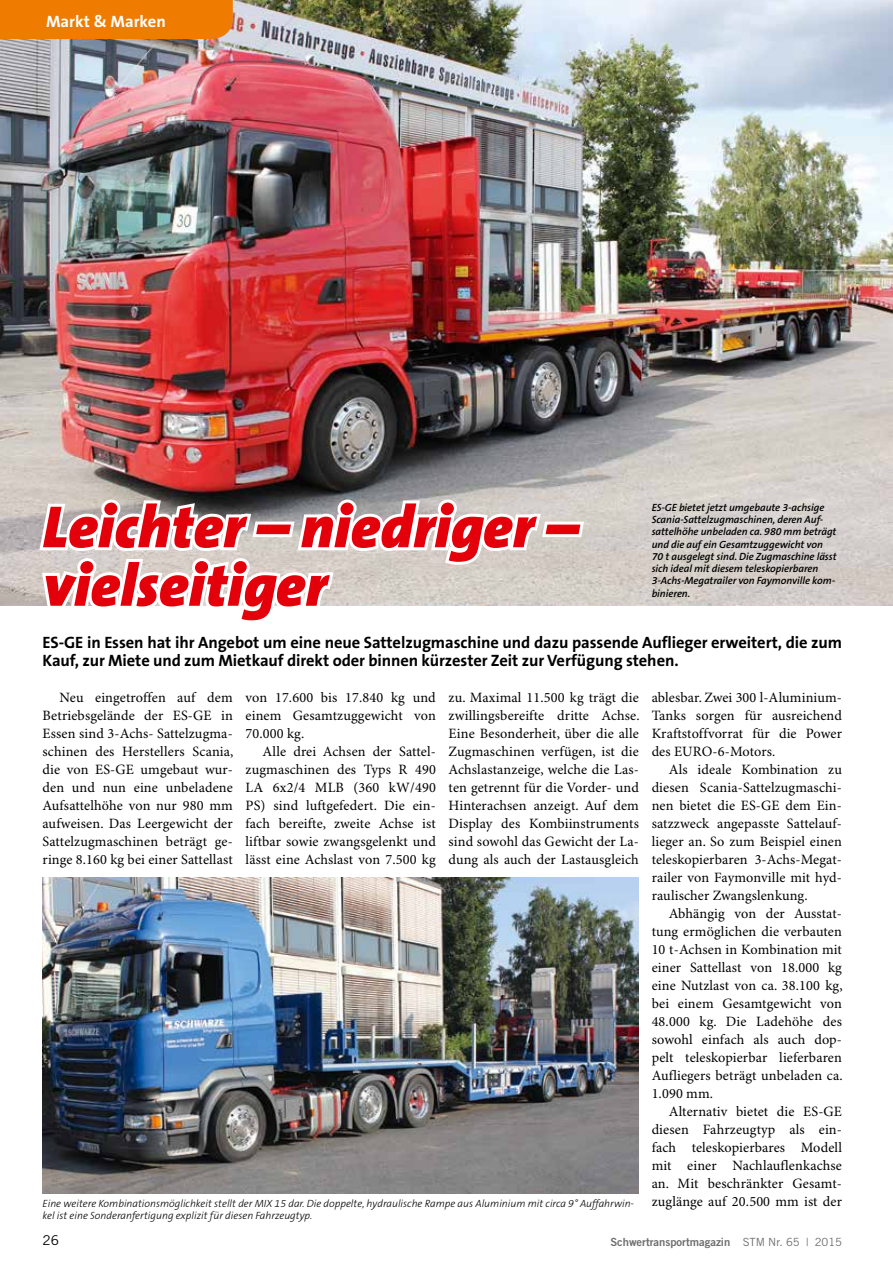
<style>
.page{position:relative;width:893px;height:1263px;background:#fff}
.page>*{position:absolute;margin:0;border:0;box-sizing:border-box;transform-origin:0 0}
.t1{font:italic 900 60px/58.5px "The Sans B9";color:#e3000b}
.t2{font:700 16.5px/18px "The Sans B7";letter-spacing:-.005em;color:#000}
.t3{font:700 16.5px "The Sans B7";color:#fff}
.t4{font:14.25px/18px "Minion Pro";letter-spacing:.01em;color:#000;text-align:justify}
.t5{font:13.5px "Trade Gothic";color:#000}
.t6{font:11.25px "Trade Gothic Bold Two";color:#6e6e6e}
.t7{font:italic 600 10.5px/12.3px "The Sans B6";letter-spacing:-.005em;color:#000}
.t8{font:italic 300 10.5px/12.3px "The Sans B3";color:#000}
.s1{font-family:"Trade Gothic"}
</style>
<div class="page">
<img style="left:0;top:0;width:893px;height:606px">
<div style="left:0;top:0;width:233px;height:39px;background:#ef7c00"></div>
<svg style="left:36px;top:496px;width:551px;height:110px"></svg>
<img style="left:43px;top:877px;width:596px;height:316px">
<p class="t3" style="left:46px;top:13px;width:121px">Markt &amp; Marken</p>
<h1 class="t1" style="left:43px;top:499px;width:537px">Leichter – niedriger – vielseitiger</h1>
<p class="t2" style="left:43px;top:634px;width:801px">ES-GE in Essen hat ihr Angebot um eine neue Sattelzugmaschine und dazu passende Auflieger erweitert, die zum<br>Kauf, zur Miete und zum Mietkauf direkt oder binnen kürzester Zeit zur Verfügung stehen.</p>
<p class="t4" style="left:43px;top:689px;width:193px;text-indent:17px">Neu eingetroffen auf dem Betriebsgelände der ES-GE in Essen sind 3-Achs- Sattelzugma&shy;schinen des Herstellers Scania, die von ES-GE umgebaut wur&shy;den und nun eine unbeladene Aufsattelhöhe von nur 980 mm aufweisen. Das Leergewicht der Sattelzugmaschinen beträgt ge&shy;ringe 8.160 kg bei einer Sattellast</p>
<p class="t4" style="left:246px;top:689px;width:192px">von 17.600 bis 17.840 kg und einem Gesamtzuggewicht von 70.000 kg.</p>
<p class="t7" style="left:652px;top:501px;width:186px">ES-GE bietet jetzt umgebaute 3-achsige Scania-Sattelzugmaschinen, deren Auf&shy;sattelhöhe unbeladen ca. 980 mm beträgt und die auf ein Gesamtzuggewicht von 70 t ausgelegt sind. Die Zugmaschine lässt sich ideal mit diesem teleskopierbaren 3-Achs-Megatrailer von Faymonville kom&shy;binieren.</p>
<p class="t4" style="left:449px;top:689px;width:193px">zu. Maximal 11.500 kg trägt die zwillingsbereifte dritte Achse.<br>Eine Besonderheit, über die alle Zugmaschinen verfügen, ist die Achslastanzeige, welche die Las&shy;ten getrennt für die Vorder- und Hinterachsen anzeigt. Auf dem Display des Kombiinstruments sind sowohl das Gewicht der La&shy;dung als auch der Lastausgleich</p>
<p class="t4" style="left:652px;top:689px;width:192px">ablesbar. Zwei 300 l-Aluminium-Tanks sorgen für ausreichend Kraftstoffvorrat für die Power des EURO-6-Motors.</p>
<p class="t4" style="left:246px;top:743px;width:192px;text-indent:17px">Alle drei Achsen der Sattel&shy;zugmaschinen des Typs R 490<br>LA 6x2/4 MLB (360 kW/490<br>PS) sind luftgefedert. Die ein&shy;fach bereifte, zweite Achse ist liftbar sowie zwangsgelenkt und lässt eine Achslast von 7.500 kg</p>
<p class="t4" style="left:652px;top:761px;width:192px;text-indent:17px">Als ideale Kombination zu diesen Scania-Sattelzugmaschi&shy;nen bietet die ES-GE dem Ein&shy;satzzweck angepasste Sattelauf&shy;lieger an. So zum Beispiel einen teleskopierbaren 3-Achs-Megat&shy;railer von Faymonville mit hyd&shy;raulischer Zwangslenkung.</p>
<p class="t4" style="left:652px;top:905px;width:193px;text-indent:17px">Abhängig von der Ausstat&shy;tung ermöglichen die verbauten 10 t-Achsen in Kombination mit einer Sattellast von 18.000 kg eine Nutzlast von ca. 38.100 kg, bei einem Gesamtgewicht von 48.000 kg. Die Ladehöhe des sowohl einfach als auch dop&shy;pelt teleskopierbar lieferbaren Aufliegers beträgt unbeladen ca.<br>1.090 mm.</p>
<p class="t4" style="left:652px;top:1103px;width:192px;text-indent:17px">Alternativ bietet die ES-GE diesen Fahrzeugtyp als ein&shy;fach teleskopierbares Modell mit einer Nachlauflenkachse an. Mit beschränkter Gesamt&shy;zuglänge auf 20.500 mm ist der</p>
<p class="t8" style="left:43px;top:1197px;width:593px">Eine weitere Kombinationsmöglichkeit stellt der MIX 15 dar. Die doppelte, hydraulische Rampe aus Aluminium mit circa 9° Auffahrwin&shy;kel ist eine Sonderanfertigung explizit für diesen Fahrzeugtyp.</p>
<p class="t5" style="left:43px;top:1232px;width:18px">26</p>
<p class="t6" style="left:610px;top:1235px;width:233px">Schwertransportmagazin <span class="s1">STM Nr. 65 | 2015</span></p>
</div>
